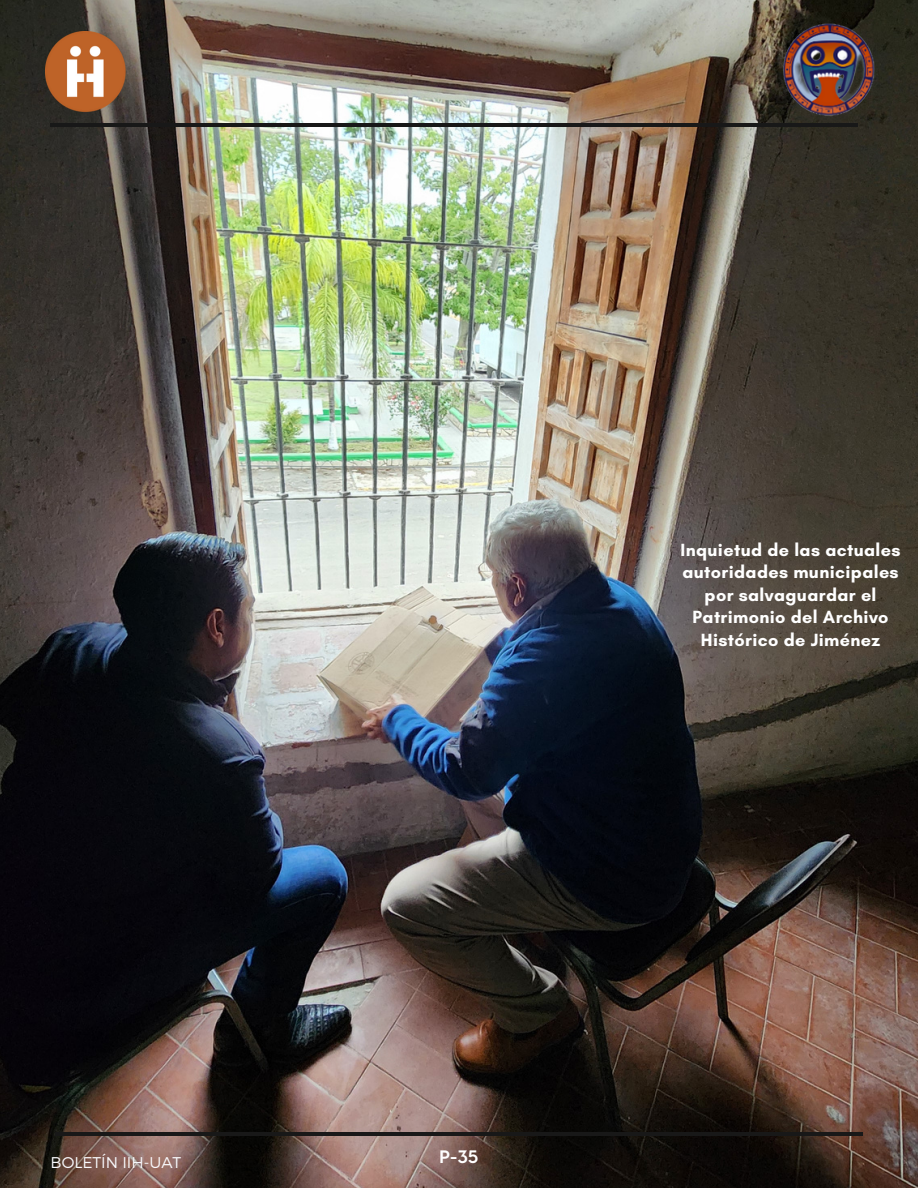
<style>
.page{position:relative;width:918px;height:1188px;background:#fff}
.page>*{position:absolute;margin:0;border:0;box-sizing:border-box;transform-origin:0 0}
.t1{font:700 18px/22.5px "Glacial Indifference";letter-spacing:.02em;color:#fff;text-align:center}
.t2{font:700 18px "Visby CF";color:#fff}
.t3{font:300 15.6px "Montserrat";color:#f9fafd}
</style>
<div class="page">
<img style="left:0;top:0;width:918px;height:1188px">
<hr style="left:51px;top:123px;width:807px;height:3px;background:#181818">
<img style="left:763px;top:9px;width:117px;height:118px">
<img style="left:45px;top:32px;width:85px;height:82px">
<hr style="left:55px;top:1132px;width:807px;height:4px;background:#181818">
<p class="t3" style="left:51px;top:1152px;width:132px">BOLETÍN IIH-UAT</p>
<p class="t2" style="left:439px;top:1145px;width:41px">P-35</p>
<p class="t1" style="left:681px;top:538px;width:222px">Inquietud de las actuales autoridades municipales por salvaguardar el<br>Patrimonio del Archivo<br>Histórico de Jiménez</p>
</div>
